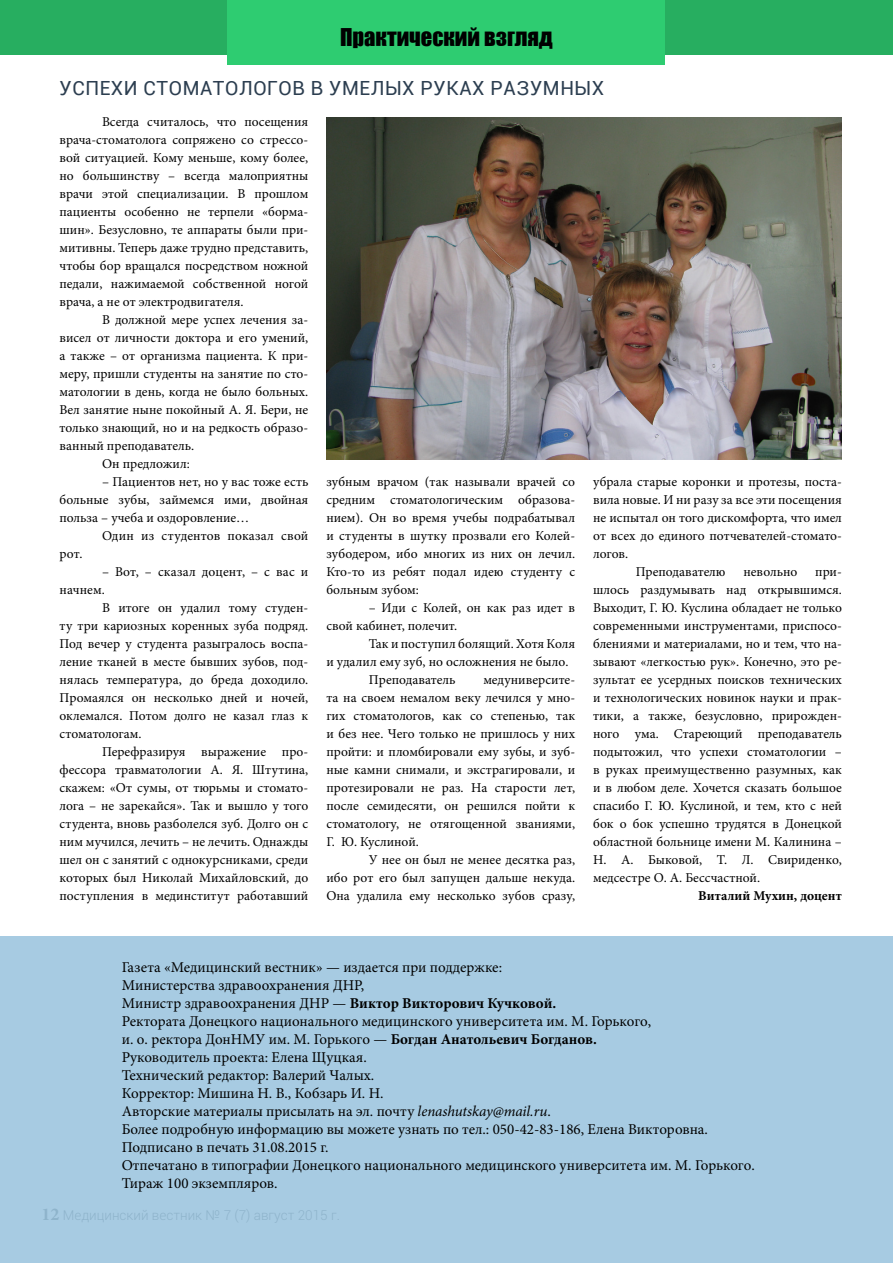
<style>
.page{position:relative;width:893px;height:1263px;background:#fff}
.page>*{position:absolute;margin:0;border:0;box-sizing:border-box;transform-origin:0 0}
.t1{font:22.5px "Impact";color:#000}
.t2{font:19.5px "Roboto";letter-spacing:.03em;color:#2c3e50}
.t3{font:15px/18px "Minion Pro";color:#000}
.t4{font:13.5px/18px "Minion Pro";color:#000;text-align:justify}
.t5{font:700 13.5px "Minion Pro";color:#000}
.s1{font-weight:700}
.s2{font-style:italic}
</style>
<div class="page">
<div style="left:0;top:0;width:893px;height:54px;background:#27ae60"></div>
<div style="left:228px;top:0;width:437px;height:65px;background:#2ecc71"></div>
<img style="left:326px;top:117px;width:516px;height:342px">
<div style="left:0;top:936px;width:893px;height:327px;background:#a7cbe2"></div>
<h1 class="t1" style="left:340px;top:20px;width:214px">Практический взгляд</h1>
<h2 class="t2" style="left:60px;top:75px;width:546px">УСПЕХИ СТОМАТОЛОГОВ В УМЕЛЫХ РУКАХ РАЗУМНЫХ</h2>
<p class="t4" style="left:60px;top:113px;width:250px;text-indent:43px">Всегда считалось, что посещения врача-стоматолога сопряжено со стрессо&shy;вой ситуацией. Кому меньше, кому более, но большинству – всегда малоприятны врачи этой специализации. В прошлом пациенты особенно не терпели «борма&shy;шин». Безусловно, те аппараты были при&shy;митивны. Теперь даже трудно представить, чтобы бор вращался посредством ножной педали, нажимаемой собственной ногой врача, а не от электродвигателя.</p>
<p class="t4" style="left:102px;top:311px;width:208px">В должной мере успех лечения за-</p>
<p class="t4" style="left:60px;top:329px;width:250px">висел от личности доктора и его умений,</p>
<p class="t4" style="left:60px;top:347px;width:250px">а также – от организма пациента. К при-</p>
<p class="t4" style="left:60px;top:365px;width:250px">меру, пришли студенты на занятие по сто-</p>
<p class="t4" style="left:60px;top:383px;width:250px">матологии в день, когда не было больных.</p>
<p class="t4" style="left:60px;top:401px;width:250px">Вел занятие ныне покойный А. Я. Бери, не</p>
<p class="t4" style="left:60px;top:419px;width:250px">только знающий, но и на редкость образо-</p>
<p class="t4" style="left:60px;top:437px;width:136px">ванный преподаватель.</p>
<p class="t4" style="left:102px;top:455px;width:89px">Он предложил:</p>
<p class="t4" style="left:60px;top:473px;width:250px;text-indent:43px">– Пациентов нет, но у вас тоже есть больные зубы, займемся ими, двойная польза – учеба и оздоровление…</p>
<p class="t4" style="left:102px;top:527px;width:208px">Один из студентов показал свой</p>
<p class="t4" style="left:60px;top:545px;width:25px">рот.</p>
<p class="t4" style="left:60px;top:563px;width:250px;text-indent:43px">– Вот, – сказал доцент, – с вас и начнем.</p>
<p class="t4" style="left:60px;top:599px;width:250px;text-indent:43px">В итоге он удалил тому студен&shy;ту три кариозных коренных зуба подряд.<br>Под вечер у студента разыгралось воспа&shy;ление тканей в месте бывших зубов, под&shy;нялась температура, до бреда доходило.<br>Промаялся он несколько дней и ночей, оклемался. Потом долго не казал глаз к стоматологам.</p>
<p class="t4" style="left:60px;top:743px;width:250px;text-indent:43px">Перефразируя выражение про&shy;фессора травматологии А. Я. Штутина, скажем: «От сумы, от тюрьмы и стомато&shy;лога – не зарекайся». Так и вышло у того студента, вновь разболелся зуб. Долго он с ним мучился, лечить – не лечить. Однажды шел он с занятий с однокурсниками, среди которых был Николай Михайловский, до поступления в мединститут работавший</p>
<p class="t4" style="left:326px;top:473px;width:250px">зубным врачом (так называли врачей со средним стоматологическим образова&shy;нием). Он во время учебы подрабатывал и студенты в шутку прозвали его Колей&shy;зубодером, ибо многих из них он лечил.<br>Кто-то из ребят подал идею студенту с больным зубом:</p>
<p class="t4" style="left:326px;top:599px;width:250px;text-indent:43px">– Иди с Колей, он как раз идет в свой кабинет, полечит.</p>
<p class="t4" style="left:369px;top:635px;width:208px">Так и поступил болящий. Хотя Коля</p>
<p class="t4" style="left:326px;top:653px;width:244px">и удалил ему зуб, но осложнения не было.</p>
<p class="t4" style="left:369px;top:671px;width:88px">Преподаватель</p>
<p class="t4" style="left:326px;top:671px;width:250px;text-indent:157px">медуниверсите&shy;та на своем немалом веку лечился у мно&shy;гих стоматологов, как со степенью, так и без нее. Чего только не пришлось у них пройти: и пломбировали ему зубы, и зуб&shy;ные камни снимали, и экстрагировали, и протезировали не раз. На старости лет, после семидесяти, он решился пойти к стоматологу, не отягощенной званиями, Г. Ю. Куслиной.</p>
<p class="t4" style="left:326px;top:851px;width:250px;text-indent:43px">У нее он был не менее десятка раз, ибо рот его был запущен дальше некуда.<br>Она удалила ему несколько зубов сразу,</p>
<p class="t4" style="left:593px;top:473px;width:250px">убрала старые коронки и протезы, поста-</p>
<p class="t4" style="left:593px;top:491px;width:250px">вила новые. И ни разу за все эти посещения</p>
<p class="t4" style="left:593px;top:509px;width:250px">не испытал он того дискомфорта, что имел</p>
<p class="t4" style="left:593px;top:527px;width:250px">от всех до единого потчевателей-стомато-</p>
<p class="t4" style="left:593px;top:545px;width:36px">логов.</p>
<p class="t4" style="left:636px;top:563px;width:91px">Преподавателю</p>
<p class="t4" style="left:743px;top:563px;width:55px">невольно</p>
<p class="t4" style="left:593px;top:563px;width:250px;text-indent:222px">при&shy;шлось раздумывать над открывшимся.<br>Выходит, Г. Ю. Куслина обладает не только современными инструментами, приспосо&shy;блениями и материалами, но и тем, что на&shy;зывают «легкостью рук». Конечно, это ре&shy;зультат ее усердных поисков технических и технологических новинок науки и прак&shy;тики, а также, безусловно, прирожден&shy;ного ума. Стареющий преподаватель подытожил, что успехи стоматологии – в руках преимущественно разумных, как и в любом деле. Хочется сказать большое спасибо Г. Ю. Куслиной, и тем, кто с ней бок о бок успешно трудятся в Донецкой областной больнице имени М. Калинина – Н. А. Быковой, Т. Л. Свириденко, медсестре О. А. Бессчастной.</p>
<p class="t5" style="left:698px;top:886px;width:145px">Виталий Мухин, доцент</p>
<p class="t3" style="left:122px;top:958px;width:635px">Газета «Медицинский вестник» — издается при поддержке:<br>Министерства здравоохранения ДНР,<br>Министр здравоохранения ДНР — <span class="s1">Виктор Викторович Кучковой.<br></span>Ректората Донецкого национального медицинского университета им. М. Горького,<br>и. о. ректора ДонНМУ им. М. Горького — <span class="s1">Богдан Анатольевич Богданов.<br></span>Руководитель проекта: Елена Щуцкая.<br>Технический редактор: Валерий Чалых.<br>Корректор: Мишина Н. В., Кобзарь И. Н.<br>Авторские материалы присылать на эл. почту <span class="s2">lenashutskay@mail.ru</span>.<br>Более подробную информацию вы можете узнать по тел.: 050-42-83-186, Елена Викторовна.<br>Подписано в печать 31.08.2015 г.<br>Отпечатано в типографии Донецкого национального медицинского университета им. М. Горького.<br>Тираж 100 экземпляров.</p>
</div>
